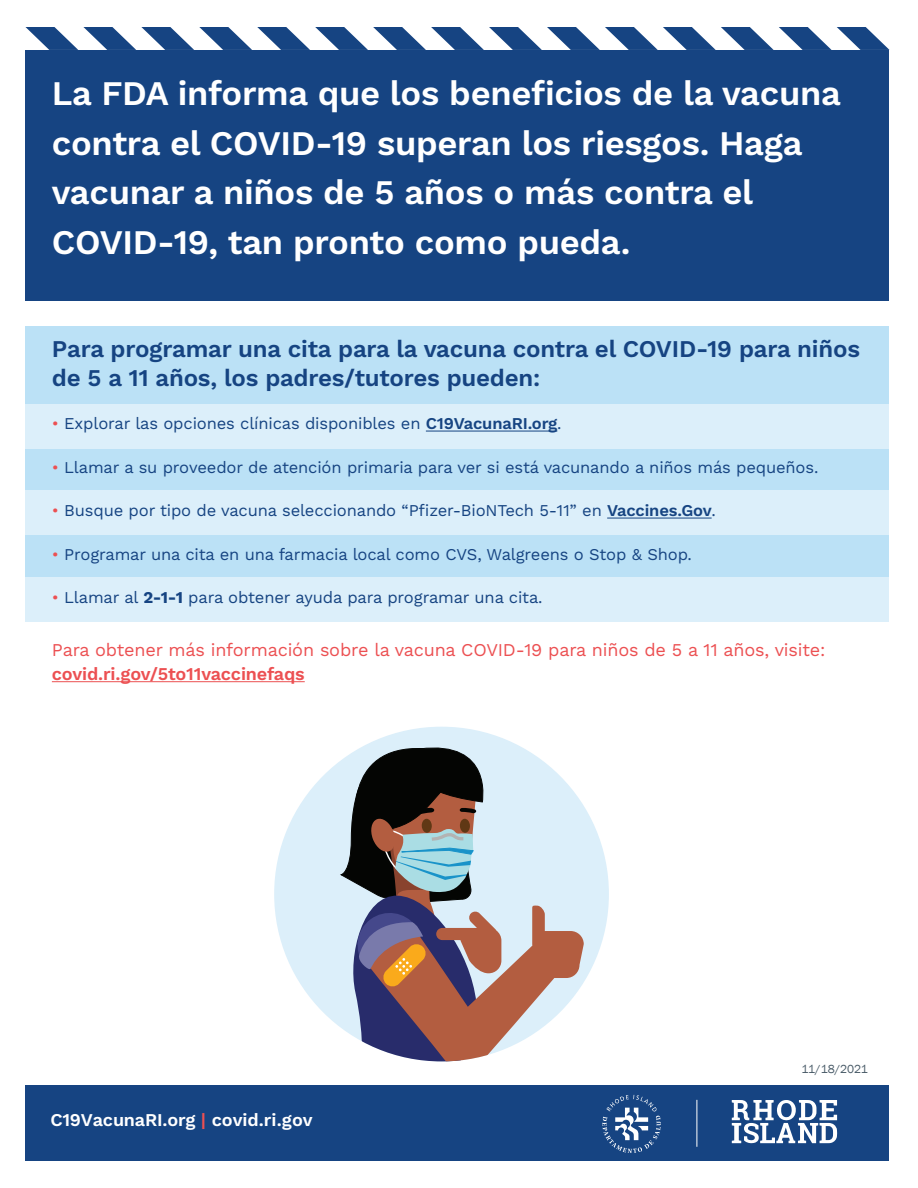
<style>
.page{position:relative;width:918px;height:1188px;background:#fff}
.page>*{position:absolute;margin:0;border:0;box-sizing:border-box;transform-origin:0 0}
.t1{font:600 34.5px/49.5px "Work Sans";letter-spacing:-.01em;color:#fff}
.t2{font:600 24px/28.8px "Work Sans";letter-spacing:-.01em;color:#164482}
.t3{font:18px "Work Sans";letter-spacing:-.01em;color:#ec5052}
.t4{font:600 18px "Work Sans";letter-spacing:-.01em;color:#ec5052}
.t5{font:600 18px "Work Sans";letter-spacing:-.01em;color:#fff}
.t6{font:16.5px "Work Sans";letter-spacing:-.01em;color:#164482}
.t7{font:12px "Franklin Gothic";letter-spacing:-.005em;color:#475966}
.s1{color:#ec5052}
.s2{font-weight:600}
.s3{font-weight:700}
</style>
<div class="page">
<svg style="left:25px;top:27px;width:865px;height:23px"></svg>
<div style="left:26px;top:50px;width:864px;height:251px;background:#164482"></div>
<div style="left:26px;top:326px;width:864px;height:78px;background:#bbe1f6"></div>
<div style="left:26px;top:448px;width:864px;height:43px;background:#bbe1f6"></div>
<div style="left:26px;top:404px;width:864px;height:44px;background:#dceffa"></div>
<div style="left:26px;top:535px;width:864px;height:43px;background:#bbe1f6"></div>
<div style="left:26px;top:491px;width:864px;height:44px;background:#dceffa"></div>
<div style="left:26px;top:578px;width:864px;height:44px;background:#dceffa"></div>
<hr style="left:426px;top:431px;width:131px;height:1px;background:#164482">
<hr style="left:607px;top:518px;width:105px;height:1px;background:#164482">
<hr style="left:52px;top:681px;width:253px;height:1px;background:#ec5052">
<div style="left:26px;top:1085px;width:864px;height:76px;background:#164482"></div>
<hr style="left:697px;top:1100px;width:1px;height:47px;background:#fff">
<svg style="left:732px;top:1100px;width:105px;height:44px"></svg>
<div style="left:274px;top:727px;width:335px;height:334px;background:#dceffa;border-radius:50%"></div>
<svg style="left:340px;top:740px;width:244px;height:321px"></svg>
<svg style="left:602px;top:1095px;width:59px;height:58px"></svg>
<h1 class="t1" style="left:52px;top:71px;width:790px">La FDA informa que los beneficios de la vacuna contra el COVID-19 superan los riesgos. Haga vacunar a niños de 5 años o más contra el COVID-19, tan pronto como pueda.</h1>
<h2 class="t2" style="left:52px;top:336px;width:810px">Para programar una cita para la vacuna contra el COVID-19 para niños de 5 a 11 años, los padres/tutores pueden:</h2>
<p class="t6" style="left:52px;top:414px;width:511px"><span class="s1">•</span> Explorar las opciones clínicas disponibles en <span class="s2">C19VacunaRI.org</span>.</p>
<p class="t6" style="left:52px;top:458px;width:768px"><span class="s1">•</span> Llamar a su proveedor de atención primaria para ver si está vacunando a niños más pequeños.</p>
<p class="t6" style="left:52px;top:501px;width:666px"><span class="s1">•</span> Busque por tipo de vacuna seleccionando “Pfizer-BioNTech 5-11” en <span class="s2">Vaccines.Gov</span>.</p>
<p class="t6" style="left:52px;top:545px;width:642px"><span class="s1">•</span> Programar una cita en una farmacia local como CVS, Walgreens o Stop &amp; Shop.</p>
<p class="t6" style="left:52px;top:588px;width:492px"><span class="s1">•</span> Llamar al <span class="s3">2-1-1</span> para obtener ayuda para programar una cita.</p>
<p class="t3" style="left:52px;top:639px;width:775px">Para obtener más información sobre la vacuna COVID-19 para niños de 5 a 11 años, visite:</p>
<p class="t4" style="left:52px;top:663px;width:254px">covid.ri.gov/5to11vaccinefaqs</p>
<p class="t5" style="left:50px;top:1109px;width:264px">C19VacunaRI.org <span class="s1">|</span> covid.ri.gov</p>
<p class="t7" style="left:801px;top:1062px;width:68px">11/18/2021</p>
</div>
